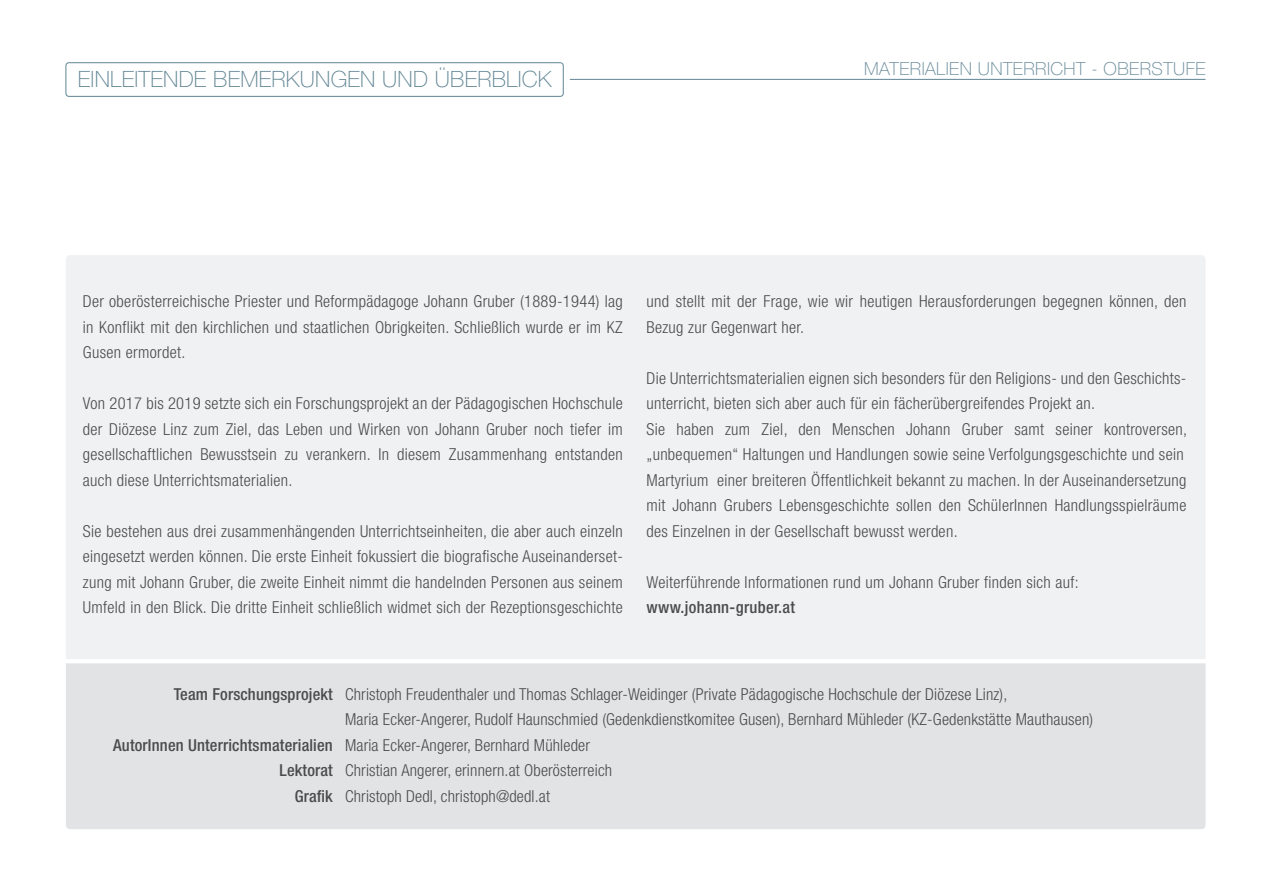
<style>
.page{position:relative;width:1263px;height:893px;background:#fff}
.page>*{position:absolute;margin:0;border:0;box-sizing:border-box;transform-origin:0 0}
.t1{font:100 22.5px "Helvetica Neue LT Std";letter-spacing:.01em;color:#618594}
.t2{font:100 18px "Helvetica Neue LT Std";letter-spacing:.025em;color:#618594}
.t3{font:300 condensed 16.5px/25.5px "Helvetica Neue LT Std";letter-spacing:.02em;color:#4b4c4d;text-align:justify}
.t4{font:500 condensed 16.5px "Helvetica Neue LT Std";letter-spacing:.02em;color:#4b4c4d}
.s1{font-weight:500}
</style>
<div class="page">
<div style="left:66px;top:663px;width:1139px;height:166px;background:#e2e3e5"></div>
<div style="left:66px;top:255px;width:1139px;height:404px;background:#f0f1f2"></div>
<hr style="left:570px;top:79px;width:635px;height:1px;background:#618594">
<div style="left:66px;top:63px;width:497px;height:34px;border:1px solid #618594;border-radius:3px"></div>
<p class="t1" style="left:78px;top:66px;width:475px">EINLEITENDE BEMERKUNGEN UND ÜBERBLICK</p>
<p class="t2" style="left:864px;top:58px;width:343px">MATERIALIEN UNTERRICHT - OBERSTUFE</p>
<p class="t3" style="left:83px;top:289px;width:541px">Der oberösterreichische Priester und Reformpädagoge Johann Gruber (1889-1944) lag in Konflikt mit den kirchlichen und staatlichen Obrigkeiten. Schließlich wurde er im KZ Gusen ermordet.</p>
<p class="t3" style="left:83px;top:391px;width:541px">Von 2017 bis 2019 setzte sich ein Forschungsprojekt an der Pädagogischen Hochschule der Diözese Linz zum Ziel, das Leben und Wirken von Johann Gruber noch tiefer im gesellschaftlichen Bewusstsein zu verankern. In diesem Zusammenhang entstanden auch diese Unterrichtsmaterialien.</p>
<p class="t3" style="left:83px;top:518px;width:541px">Sie bestehen aus drei zusammenhängenden Unterrichtseinheiten, die aber auch einzeln eingesetzt werden können. Die erste Einheit fokussiert die biografische Auseinanderset&shy;zung mit Johann Gruber, die zweite Einheit nimmt die handelnden Personen aus seinem Umfeld in den Blick. Die dritte Einheit schließlich widmet sich der Rezeptionsgeschichte</p>
<p class="t3" style="left:646px;top:289px;width:541px">und stellt mit der Frage, wie wir heutigen Herausforderungen begegnen können, den<br>Bezug zur Gegenwart her.</p>
<p class="t3" style="left:646px;top:365px;width:541px">Die Unterrichtsmaterialien eignen sich besonders für den Religions- und den Geschichts&shy;unterricht, bieten sich aber auch für ein fächerübergreifendes Projekt an.</p>
<p class="t3" style="left:646px;top:416px;width:542px">Sie haben zum Ziel, den Menschen Johann Gruber samt seiner kontroversen, „unbequemen“ Haltungen und Handlungen sowie seine Verfolgungsgeschichte und sein</p>
<p class="t3" style="left:646px;top:467px;width:541px">Martyrium einer breiteren Öffentlichkeit bekannt zu machen. In der Auseinandersetzung mit Johann Grubers Lebensgeschichte sollen den SchülerInnen Handlungsspielräume des Einzelnen in der Gesellschaft bewusst werden.</p>
<p class="t3" style="left:646px;top:569px;width:434px">Weiterführende Informationen rund um Johann Gruber finden sich auf:</p>
<p class="t4" style="left:646px;top:598px;width:150px">www.johann-gruber.at</p>
<p class="t3" style="left:174px;top:681px;width:835px"><span class="s1">Team Forschungsprojekt</span> Christoph Freudenthaler und Thomas Schlager-Weidinger (Private Pädagogische Hochschule der Diözese Linz),</p>
<p class="t3" style="left:345px;top:707px;width:750px">Maria Ecker-Angerer, Rudolf Haunschmied (Gedenkdienstkomitee Gusen), Bernhard Mühleder (KZ-Gedenkstätte Mauthausen)</p>
<p class="t3" style="left:113px;top:732px;width:478px"><span class="s1">AutorInnen Unterrichtsmaterialien</span> Maria Ecker-Angerer, Bernhard Mühleder</p>
<p class="t3" style="left:280px;top:758px;width:334px"><span class="s1">Lektorat</span> Christian Angerer, erinnern.at Oberösterreich</p>
<p class="t3" style="left:295px;top:783px;width:257px"><span class="s1">Grafik</span> Christoph Dedl, christoph@dedl.at</p>
</div>
